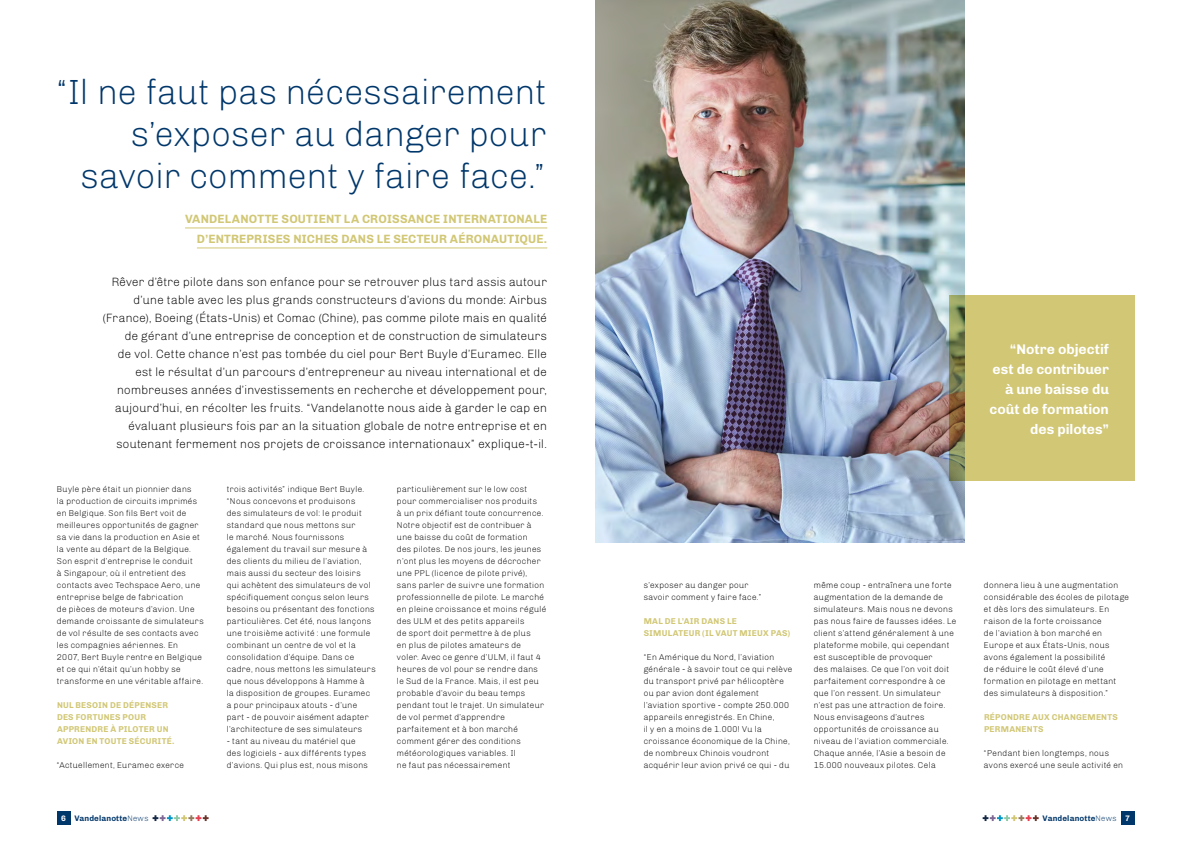
<style>
.page{position:relative;width:1191px;height:842px;background:#fff}
.page>*{position:absolute;margin:0;border:0;box-sizing:border-box;transform-origin:0 0}
.t1{font:300 35px/42px "Chivo";letter-spacing:-.015em;color:#00376b;text-align:right}
.t2{font:700 14px/20px "Chivo";color:#fff;text-align:right}
.t3{font:300 12px/18px "Chivo";letter-spacing:-.005em;color:#000;text-align:right}
.t4{font:700 12px/20px "Chivo";letter-spacing:.01em;color:#d1c775;text-align:right}
.t5{font:300 8.5px/12px "Chivo";letter-spacing:.015em;color:#000}
.t6{font:700 8.5px/12px "Chivo";letter-spacing:.025em;color:#d1c775}
.t7{font:700 8px "Chivo";letter-spacing:.015em;color:#00376b}
.s1{color:#fff}
.s2{font-weight:300}
</style>
<div class="page">
<div style="left:57px;top:811px;width:13px;height:14px;background:#00376b"></div>
<div style="left:1120px;top:811px;width:14px;height:14px;background:#00376b"></div>
<svg style="left:153px;top:815px;width:56px;height:6px"></svg>
<svg style="left:982px;top:815px;width:56px;height:6px"></svg>
<img style="left:595px;top:0;width:369px;height:542px">
<hr style="left:185px;top:228px;width:362px;height:1px;background:#d1c775">
<hr style="left:197px;top:248px;width:350px;height:1px;background:#d1c775">
<div style="left:949px;top:295px;width:185px;height:185px;background:#d1c775"></div>
<h1 class="t1" style="left:57px;top:71px;width:492px">“Il ne faut pas nécessairement s’exposer au danger pour savoir comment y faire face.”</h1>
<h3 class="t4" style="left:185px;top:209px;width:364px">VANDELANOTTE SOUTIENT LA CROISSANCE INTERNATIONALE<br>D’ENTREPRISES NICHES DANS LE SECTEUR AÉRONAUTIQUE.</h3>
<p class="t3" style="left:103px;top:273px;width:446px">Rêver d’être pilote dans son enfance pour se retrouver plus tard assis autour d’une table avec les plus grands constructeurs d’avions du monde: Airbus (France), Boeing (États-Unis) et Comac (Chine), pas comme pilote mais en qualité de gérant d’une entreprise de conception et de construction de simulateurs<br>de vol. Cette chance n’est pas tombée du ciel pour Bert Buyle d’Euramec. Elle est le résultat d’un parcours d’entrepreneur au niveau international et de nombreuses années d’investissements en recherche et développement pour, aujourd’hui, en récolter les fruits. “Vandelanotte nous aide à garder le cap en évaluant plusieurs fois par an la situation globale de notre entreprise et en soutenant fermement nos projets de croissance internationaux” explique-t-il.</p>
<p class="t5" style="left:57px;top:483px;width:148px">Buyle père était un pionnier dans<br>la production de circuits imprimés en Belgique. Son fils Bert voit de meilleures opportunités de gagner sa vie dans la production en Asie et la vente au départ de la Belgique.<br>Son esprit d’entreprise le conduit<br>à Singapour, où il entretient des contacts avec Techspace Aero, une entreprise belge de fabrication<br>de pièces de moteurs d’avion. Une demande croissante de simulateurs de vol résulte de ses contacts avec les compagnies aériennes. En<br>2007, Bert Buyle rentre en Belgique et ce qui n’était qu’un hobby se transforme en une véritable affaire.</p>
<p class="t6" style="left:57px;top:699px;width:119px">NUL BESOIN DE DÉPENSER<br>DES FORTUNES POUR<br>APPRENDRE À PILOTER UN<br>AVION EN TOUTE SÉCURITÉ.</p>
<p class="t5" style="left:57px;top:759px;width:129px">“Actuellement, Euramec exerce</p>
<p class="t5" style="left:227px;top:483px;width:151px">trois activités” indique Bert Buyle. “Nous concevons et produisons<br>des simulateurs de vol: le produit standard que nous mettons sur<br>le marché. Nous fournissons également du travail sur mesure à des clients du milieu de l’aviation, mais aussi du secteur des loisirs<br>qui achètent des simulateurs de vol spécifiquement conçus selon leurs besoins ou présentant des fonctions particulières. Cet été, nous lançons une troisième activité : une formule combinant un centre de vol et la consolidation d’équipe. Dans ce cadre, nous mettons les simulateurs que nous développons à Hamme à<br>la disposition de groupes. Euramec a pour principaux atouts - d’une part - de pouvoir aisément adapter l’architecture de ses simulateurs</p>
<p class="t5" style="left:227px;top:735px;width:143px">- tant au niveau du matériel que des logiciels - aux différents types d’avions. Qui plus est, nous misons</p>
<p class="t5" style="left:397px;top:483px;width:151px">particulièrement sur le low cost pour commercialiser nos produits<br>à un prix défiant toute concurrence.<br>Notre objectif est de contribuer à une baisse du coût de formation<br>des pilotes. De nos jours, les jeunes n’ont plus les moyens de décrocher une PPL (licence de pilote privé), sans parler de suivre une formation professionnelle de pilote. Le marché en pleine croissance et moins régulé des ULM et des petits appareils<br>de sport doit permettre à de plus<br>en plus de pilotes amateurs de<br>voler. Avec ce genre d’ULM, il faut 4 heures de vol pour se rendre dans le Sud de la France. Mais, il est peu probable d’avoir du beau temps pendant tout le trajet. Un simulateur de vol permet d’apprendre parfaitement et à bon marché comment gérer des conditions météorologiques variables. Il<br>ne faut pas nécessairement</p>
<h2 class="t2" style="left:989px;top:339px;width:121px">“Notre objectif est de contribuer à une baisse du coût de formation des pilotes”</h2>
<p class="t5" style="left:643px;top:579px;width:120px">s’exposer au danger pour savoir comment y faire face.”</p>
<p class="t6" style="left:644px;top:615px;width:148px">MAL DE L’AIR DANS LE<br>SIMULATEUR (IL VAUT MIEUX PAS)</p>
<p class="t5" style="left:643px;top:651px;width:150px">“En Amérique du Nord, l’aviation générale - à savoir tout ce qui relève du transport privé par hélicoptère ou par avion dont également l’aviation sportive - compte 250.000 appareils enregistrés. En Chine,<br>il y en a moins de 1.000! Vu la croissance économique de la Chine, de nombreux Chinois voudront acquérir leur avion privé ce qui - du</p>
<p class="t5" style="left:814px;top:579px;width:144px">même coup - entraînera une forte augmentation de la demande de simulateurs. Mais nous ne devons pas nous faire de fausses idées. Le client s’attend généralement à une plateforme mobile, qui cependant est susceptible de provoquer<br>des malaises. Ce que l’on voit doit parfaitement correspondre à ce que l’on ressent. Un simulateur n’est pas une attraction de foire.<br>Nous envisageons d’autres opportunités de croissance au niveau de l’aviation commerciale.<br>Chaque année, l’Asie a besoin de<br>15.000 nouveaux pilotes. Cela</p>
<p class="t5" style="left:984px;top:579px;width:147px">donnera lieu à une augmentation considérable des écoles de pilotage et dès lors des simulateurs. En raison de la forte croissance<br>de l’aviation à bon marché en<br>Europe et aux États-Unis, nous avons également la possibilité<br>de réduire le coût élevé d’une formation en pilotage en mettant des simulateurs à disposition.”</p>
<p class="t6" style="left:984px;top:711px;width:135px">RÉPONDRE AUX CHANGEMENTS<br>PERMANENTS</p>
<p class="t5" style="left:984px;top:747px;width:141px">“Pendant bien longtemps, nous avons exercé une seule activité en</p>
<p class="t7" style="left:61px;top:814px;width:89px"><span class="s1">6</span> Vandelanotte<span class="s2">News</span></p>
<p class="t7" style="left:1042px;top:814px;width:89px">Vandelanotte<span class="s2">News</span> <span class="s1">7</span></p>
</div>
